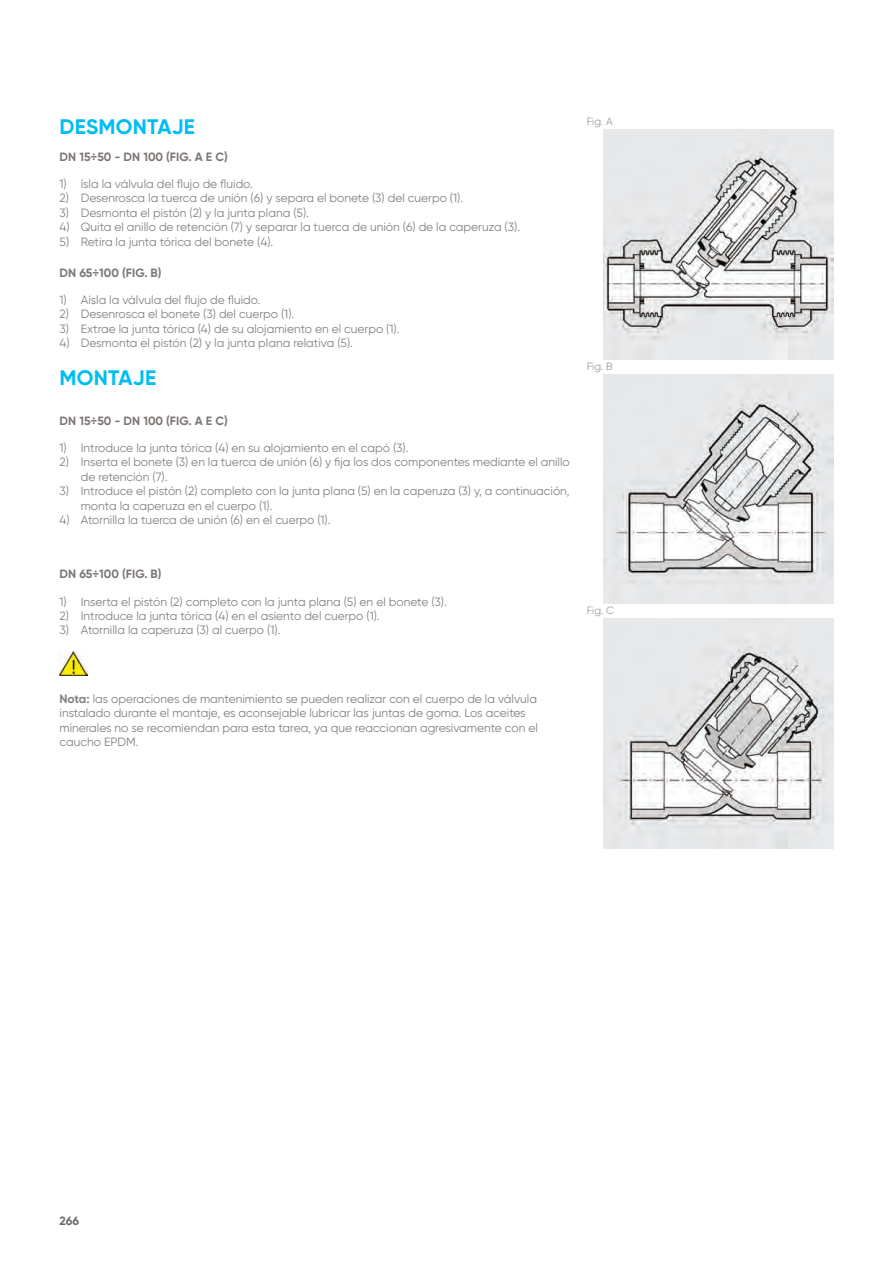
<style>
.page{position:relative;width:893px;height:1263px;background:#fff}
.page>*{position:absolute;margin:0;border:0;box-sizing:border-box;transform-origin:0 0}
.C-9-2-1-Sottotitolo{font:700 21px "Gilroy";letter-spacing:.01em;color:#01bdf2}
.C-9-2-2-Sottotitolo{font:700 21px "Gilroy";letter-spacing:.01em;color:#01bdf2}
.t1{font:12px/14.4px "Gilroy";color:#808285}
.C-9-2-2-1-Warning{font:12px/14.4px "Gilroy";color:#828181}
.C-9-2-1-1-Titoletto{font:700 12px "Gilroy";letter-spacing:.005em;color:#7c7775}
.C-9-2-2-1-Titoletto{font:700 12px "Gilroy";letter-spacing:.005em;color:#7c7775}
.t2{font:700 12px "Gilroy";color:#6e6b6b}
.C-9-2-Img_didascalia{font:300 10.5px "Gilroy";color:#828181}
.s1{font-weight:700}
</style>
<div class="page">
<img style="left:60px;top:651px;width:28px;height:25px">
<img style="left:604px;top:130px;width:229px;height:229px">
<img style="left:604px;top:374px;width:229px;height:230px">
<img style="left:604px;top:618px;width:229px;height:230px">
<p class="C-9-2-1-Sottotitolo" style="left:60px;top:113px;width:137px">DESMONTAJE</p>
<p class="C-9-2-1-1-Titoletto" style="left:60px;top:149px;width:170px">DN 15÷50 - DN 100 (FIG. A E C)</p>
<p class="t1" style="left:60px;top:177px;width:195px">1) ísla la válvula del flujo de fluido.</p>
<p class="t1" style="left:60px;top:191px;width:405px">2) Desenrosca la tuerca de unión (6) y separa el bonete (3) del cuerpo (1).</p>
<p class="t1" style="left:60px;top:205px;width:251px">3) Desmonta el pistón (2) y la junta plana (5).</p>
<p class="t1" style="left:60px;top:220px;width:462px">4) Quita el anillo de retención (7) y separar la tuerca de unión (6) de la caperuza (3).</p>
<p class="t1" style="left:60px;top:234px;width:215px">5) Retira la junta tórica del bonete (4).</p>
<p class="C-9-2-1-1-Titoletto" style="left:60px;top:265px;width:103px">DN 65÷100 (FIG. B)</p>
<p class="t1" style="left:60px;top:292px;width:202px">1) Aísla la válvula del flujo de fluido.</p>
<p class="t1" style="left:60px;top:307px;width:236px">2) Desenrosca el bonete (3) del cuerpo (1).</p>
<p class="t1" style="left:60px;top:321px;width:341px">3) Extrae la junta tórica (4) de su alojamiento en el cuerpo (1).</p>
<p class="t1" style="left:60px;top:335px;width:295px">4) Desmonta el pistón (2) y la junta plana relativa (5).</p>
<p class="C-9-2-2-Sottotitolo" style="left:60px;top:364px;width:98px">MONTAJE</p>
<p class="C-9-2-2-1-Titoletto" style="left:60px;top:413px;width:170px">DN 15÷50 - DN 100 (FIG. A E C)</p>
<p class="t1" style="left:60px;top:440px;width:350px">1) Introduce la junta tórica (4) en su alojamiento en el capó (3).</p>
<p class="t1" style="left:81px;top:455px;width:490px;text-indent:-21px">2) Inserta el bonete (3) en la tuerca de unión (6) y fija los dos componentes mediante el anillo de retención (7).</p>
<p class="t1" style="left:81px;top:484px;width:491px;text-indent:-21px">3) Introduce el pistón (2) completo con la junta plana (5) en la caperuza (3) y, a continuación, monta la caperuza en el cuerpo (1).</p>
<p class="t1" style="left:60px;top:512px;width:273px">4) Atornilla la tuerca de unión (6) en el cuerpo (1).</p>
<p class="C-9-2-2-1-Titoletto" style="left:60px;top:567px;width:103px">DN 65÷100 (FIG. B)</p>
<p class="t1" style="left:60px;top:594px;width:389px">1) Inserta el pistón (2) completo con la junta plana (5) en el bonete (3).</p>
<p class="t1" style="left:60px;top:608px;width:322px">2) Introduce la junta tórica (4) en el asiento del cuerpo (1).</p>
<p class="t1" style="left:60px;top:623px;width:222px">3) Atornilla la caperuza (3) al cuerpo (1).</p>
<p class="C-9-2-Img_didascalia" style="left:587px;top:115px;width:28px">Fig. A</p>
<p class="C-9-2-Img_didascalia" style="left:587px;top:360px;width:27px">Fig. B</p>
<p class="C-9-2-Img_didascalia" style="left:587px;top:604px;width:29px">Fig. C</p>
<p class="C-9-2-2-1-Warning" style="left:60px;top:691px;width:480px"><span class="s1">Nota:</span> las operaciones de mantenimiento se pueden realizar con el cuerpo de la válvula instalado durante el montaje, es aconsejable lubricar las juntas de goma. Los aceites minerales no se recomiendan para esta tarea, ya que reaccionan agresivamente con el caucho EPDM.</p>
<p class="t2" style="left:60px;top:1213px;width:21px">266</p>
</div>
